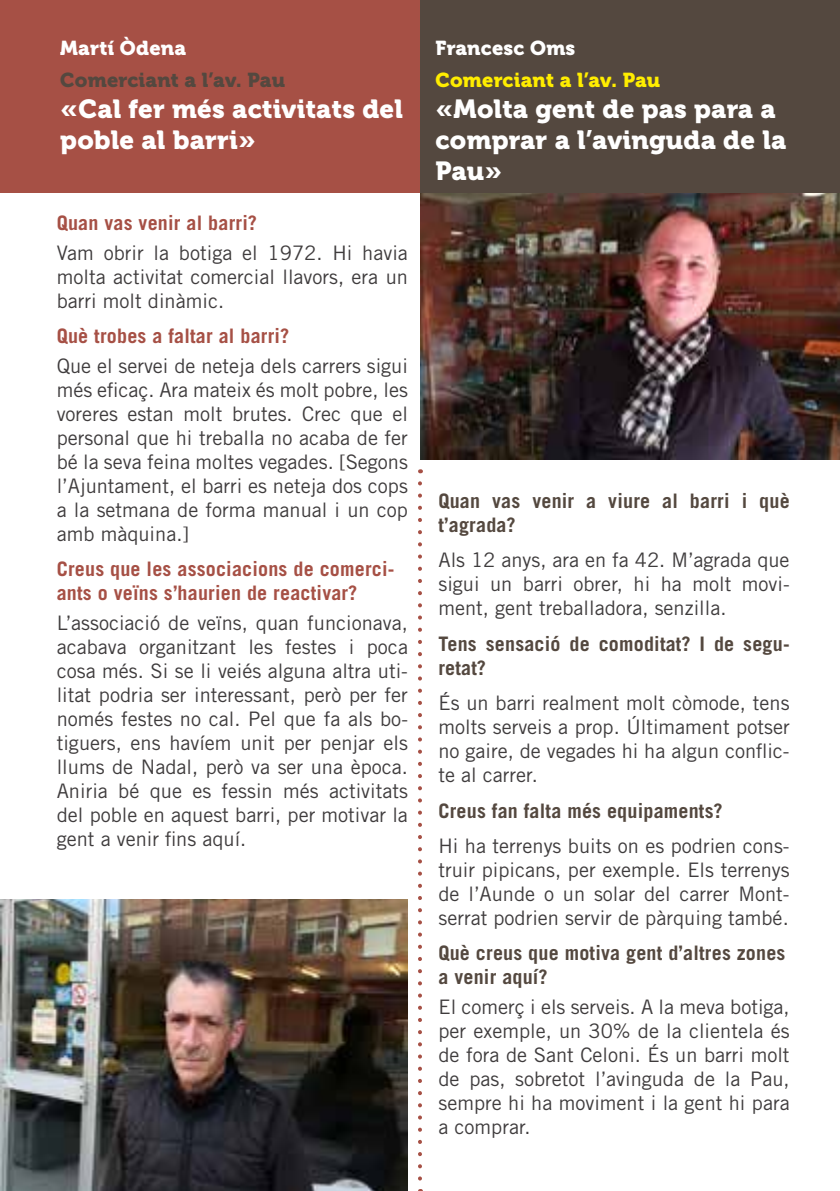
<style>
.page{position:relative;width:840px;height:1191px;background:#fff}
.page>*{position:absolute;margin:0;border:0;box-sizing:border-box;transform-origin:0 0}
.t1{font:26px/31.2px "Museo 900";letter-spacing:.01em;color:#fff}
.t2{font:20px/24px "Trade Gothic";color:#3f3c3d;text-align:justify}
.t3{font:700 20px/24px "Trade Gothic";letter-spacing:.01em;color:#54483f}
.t4{font:700 20px/24px "Trade Gothic";letter-spacing:.01em;color:#a65045}
.t5{font:20px "Museo 900";letter-spacing:.01em;color:#fff}
.t6{font:20px "Museo 900";letter-spacing:.01em;color:#54483f}
.t7{font:20px "Museo 900";letter-spacing:.01em;color:#ffed00}
</style>
<div class="page">
<img style="left:420px;top:193px;width:419px;height:266px">
<img style="left:1px;top:900px;width:407px;height:291px">
<div style="left:0;top:0;width:420px;height:193px;background:#a65045"></div>
<div style="left:420px;top:0;width:419px;height:193px;background:#54483f"></div>
<svg style="left:418px;top:483px;width:4px;height:708px"></svg>
<p class="t5" style="left:60px;top:37px;width:127px">Martí Òdena</p>
<p class="t6" style="left:60px;top:68px;width:226px">Comerciant a l’av. Pau</p>
<h1 class="t1" style="left:60px;top:93px;width:344px">«Cal fer més activitats del poble al barri»</h1>
<p class="t4" style="left:57px;top:210px;width:202px">Quan vas venir al barri?</p>
<p class="t2" style="left:57px;top:240px;width:352px">Vam obrir la botiga el 1972. Hi havia molta activitat comercial llavors, era un barri molt dinàmic.</p>
<p class="t4" style="left:57px;top:323px;width:234px">Què trobes a faltar al barri?</p>
<p class="t2" style="left:57px;top:353px;width:352px">Que el servei de neteja dels carrers sigui més eficaç. Ara mateix és molt pobre, les voreres estan molt brutes. Crec que el personal que hi treballa no acaba de fer bé la seva feina moltes vegades. [Segons l’Ajuntament, el barri es neteja dos cops a la setmana de forma manual i un cop amb màquina.]</p>
<p class="t4" style="left:57px;top:556px;width:339px">Creus que les associacions de comerci&shy;ants o veïns s’haurien de reactivar?</p>
<p class="t2" style="left:57px;top:610px;width:352px">L’associació de veïns, quan funcionava, acabava organitzant les festes i poca cosa més. Si se li veiés alguna altra uti&shy;litat podria ser interessant, però per fer només festes no cal. Pel que fa als bo&shy;tiguers, ens havíem unit per penjar els llums de Nadal, però va ser una època.<br>Aniria bé que es fessin més activitats del poble en aquest barri, per motivar la gent a venir fins aquí.</p>
<p class="t5" style="left:435px;top:37px;width:141px">Francesc Oms</p>
<p class="t7" style="left:435px;top:68px;width:226px">Comerciant a l’av. Pau</p>
<h1 class="t1" style="left:435px;top:93px;width:352px">«Molta gent de pas para a comprar a l’avinguda de la<br>Pau»</h1>
<p class="t3" style="left:438px;top:488px;width:352px">Quan vas venir a viure al barri i què t’agrada?</p>
<p class="t2" style="left:438px;top:548px;width:352px">Als 12 anys, ara en fa 42. M’agrada que sigui un barri obrer, hi ha molt movi&shy;ment, gent treballadora, senzilla.</p>
<p class="t3" style="left:438px;top:631px;width:352px">Tens sensació de comoditat? I de segu&shy;retat?</p>
<p class="t2" style="left:438px;top:691px;width:352px">És un barri realment molt còmode, tens molts serveis a prop. Últimament potser no gaire, de vegades hi ha algun conflic&shy;te al carrer.</p>
<p class="t3" style="left:438px;top:798px;width:285px">Creus fan falta més equipaments?</p>
<p class="t2" style="left:438px;top:833px;width:352px">Hi ha terrenys buits on es podrien cons&shy;truir pipicans, per exemple. Els terrenys de l’Aunde o un solar del carrer Mont&shy;serrat podrien servir de pàrquing també.</p>
<p class="t3" style="left:438px;top:941px;width:348px">Què creus que motiva gent d’altres zones a venir aquí?</p>
<p class="t2" style="left:438px;top:994px;width:352px">El comerç i els serveis. A la meva botiga, per exemple, un 30% de la clientela és de fora de Sant Celoni. És un barri molt de pas, sobretot l’avinguda de la Pau, sempre hi ha moviment i la gent hi para a comprar.</p>
</div>
